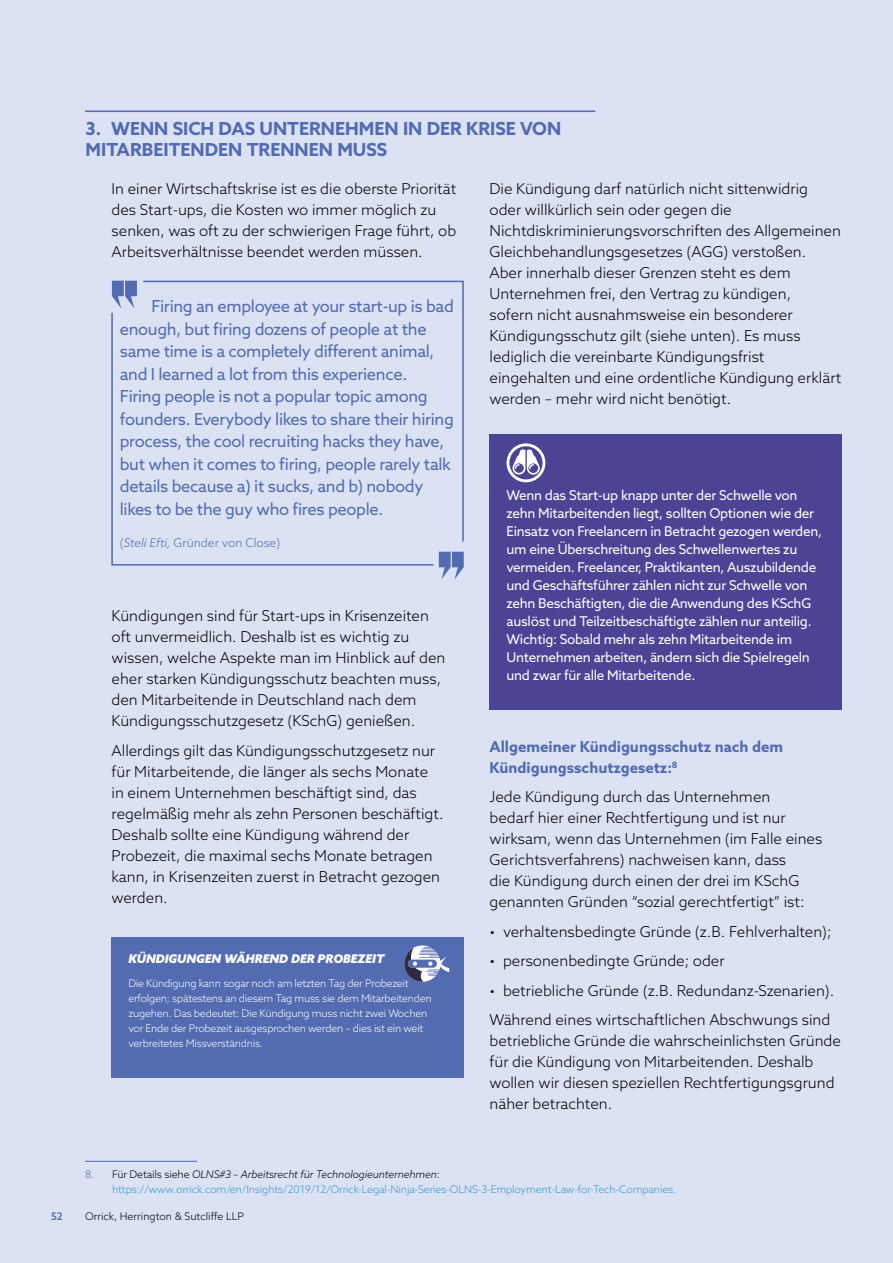
<style>
.page{position:relative;width:893px;height:1263px;background:#dbe2f4}
.page>*{position:absolute;margin:0;border:0;box-sizing:border-box;transform-origin:0 0}
.t1{font:700 18px/21px "Azo Sans";color:#526bb1}
.t2{font:16.5px/22.5px "Azo Sans";letter-spacing:-.02em;color:#526bb1}
.t3{font:300 15px/21px "Azo Sans";color:#000}
.t4{font:700 15px/21px "Azo Sans";color:#526bb1}
.t5{font:13.5px/18px "Azo Sans";letter-spacing:-.02em;color:#fff}
.t6{font:italic 900 12px "Azo Sans";color:#fff}
.t7{font:300 12px "Azo Sans";color:#526bb1}
.t8{font:300 10.5px/15px "Azo Sans";letter-spacing:-.02em;color:#fff}
.t9{font:300 10.5px/15px "Azo Sans";letter-spacing:-.01em;color:#3997d3}
.t10{font:300 10.5px "Azo Sans";color:#000}
.t11{font:500 10.5px "Azo Sans";color:#526bb1}
.s1{font-style:italic}
.s2{color:#526bb1}
.s3{color:#000}
.s4{font-style:italic;color:#000}
</style>
<div class="page">
<hr style="left:85px;top:111px;width:510px;height:1px;background:#526bb1">
<svg style="left:112px;top:281px;width:25px;height:27px"></svg>
<svg style="left:439px;top:552px;width:25px;height:27px"></svg>
<svg style="left:143px;top:280px;width:321px;height:262px"></svg>
<svg style="left:111px;top:311px;width:324px;height:255px"></svg>
<div style="left:111px;top:937px;width:353px;height:140px;background:#526bb1"></div>
<svg style="left:404px;top:945px;width:46px;height:37px"></svg>
<div style="left:489px;top:434px;width:353px;height:276px;background:#4b4495"></div>
<svg style="left:506px;top:443px;width:39px;height:39px"></svg>
<hr style="left:85px;top:1161px;width:112px;height:1px;background:#526bb1">
<p class="t1" style="left:86px;top:118px;width:477px">3. WENN SICH DAS UNTERNEHMEN IN DER KRISE VON<br>MITARBEITENDEN TRENNEN MUSS</p>
<p class="t3" style="left:112px;top:178px;width:346px">In einer Wirtschaftskrise ist es die oberste Priorität des Start-ups, die Kosten wo immer möglich zu senken, was oft zu der schwierigen Frage führt, ob Arbeitsverhältnisse beendet werden müssen.</p>
<p class="t2" style="left:120px;top:295px;width:336px;text-indent:31px">Firing an employee at your start-up is bad enough, but firing dozens of people at the same time is a completely different animal, and I learned a lot from this experience.<br>Firing people is not a popular topic among founders. Everybody likes to share their hiring process, the cool recruiting hacks they have, but when it comes to firing, people rarely talk details because a) it sucks, and b) nobody likes to be the guy who fires people.</p>
<p class="t7" style="left:120px;top:535px;width:162px">(<span class="s1">Steli Efti,</span> Gründer von Close)</p>
<p class="t3" style="left:112px;top:605px;width:335px">Kündigungen sind für Start-ups in Krisenzeiten oft unvermeidlich. Deshalb ist es wichtig zu wissen, welche Aspekte man im Hinblick auf den eher starken Kündigungsschutz beachten muss, den Mitarbeitende in Deutschland nach dem Kündigungsschutzgesetz (KSchG) genießen.</p>
<p class="t3" style="left:112px;top:740px;width:333px">Allerdings gilt das Kündigungsschutzgesetz nur für Mitarbeitende, die länger als sechs Monate in einem Unternehmen beschäftigt sind, das regelmäßig mehr als zehn Personen beschäftigt.<br>Deshalb sollte eine Kündigung während der Probezeit, die maximal sechs Monate betragen kann, in Krisenzeiten zuerst in Betracht gezogen werden.</p>
<p class="t6" style="left:128px;top:951px;width:257px">KÜNDIGUNGEN WÄHREND DER PROBEZEIT</p>
<p class="t8" style="left:128px;top:975px;width:305px">Die Kündigung kann sogar noch am letzten Tag der Probezeit erfolgen; spätestens an diesem Tag muss sie dem Mitarbeitenden zugehen. Das bedeutet: Die Kündigung muss nicht zwei Wochen vor Ende der Probezeit ausgesprochen werden – dies ist ein weit verbreitetes Missverständnis.</p>
<p class="t3" style="left:489px;top:178px;width:353px">Die Kündigung darf natürlich nicht sittenwidrig oder willkürlich sein oder gegen die Nichtdiskriminierungsvorschriften des Allgemeinen Gleichbehandlungsgesetzes (AGG) verstoßen.<br>Aber innerhalb dieser Grenzen steht es dem Unternehmen frei, den Vertrag zu kündigen,<br>sofern nicht ausnahmsweise ein besonderer Kündigungsschutz gilt (siehe unten). Es muss lediglich die vereinbarte Kündigungsfrist eingehalten und eine ordentliche Kündigung erklärt werden – mehr wird nicht benötigt.</p>
<p class="t5" style="left:506px;top:486px;width:317px">Wenn das Start-up knapp unter der Schwelle von zehn Mitarbeitenden liegt, sollten Optionen wie der Einsatz von Freelancern in Betracht gezogen werden, um eine Überschreitung des Schwellenwertes zu vermeiden. Freelancer, Praktikanten, Auszubildende und Geschäftsführer zählen nicht zur Schwelle von zehn Beschäftigten, die die Anwendung des KSchG auslöst und Teilzeitbeschäftigte zählen nur anteilig.<br>Wichtig: Sobald mehr als zehn Mitarbeitende im Unternehmen arbeiten, ändern sich die Spielregeln und zwar für alle Mitarbeitende.</p>
<p class="t4" style="left:489px;top:735px;width:295px">Allgemeiner Kündigungsschutz nach dem<br>Kündigungsschutzgesetz:<sup>8</sup></p>
<p class="t3" style="left:489px;top:786px;width:334px">Jede Kündigung durch das Unternehmen<br>bedarf hier einer Rechtfertigung und ist nur wirksam, wenn das Unternehmen (im Falle eines Gerichtsverfahrens) nachweisen kann, dass<br>die Kündigung durch einen der drei im KSchG genannten Gründen “sozial gerechtfertigt” ist:</p>
<p class="t3" style="left:489px;top:920px;width:344px">• verhaltensbedingte Gründe (z.B. Fehlverhalten);</p>
<p class="t3" style="left:489px;top:950px;width:237px">• personenbedingte Gründe; oder</p>
<p class="t3" style="left:489px;top:975px;width:346px;line-height:29.5px">• betriebliche Gründe (z.B. Redundanz-Szenarien).<br>Während eines wirtschaftlichen Abschwungs sind</p>
<p class="t3" style="left:489px;top:1030px;width:353px">betriebliche Gründe die wahrscheinlichsten Gründe für die Kündigung von Mitarbeitenden. Deshalb wollen wir diesen speziellen Rechtfertigungsgrund näher betrachten.</p>
<p class="t9" style="left:112px;top:1166px;width:566px;text-indent:-27px"><span class="s2">8.</span> <span class="s3">Für Details siehe</span> <span class="s4">OLNS#3 – Arbeitsrecht für Technologieunternehmen</span><span class="s3">: </span>https://www.orrick.com/en/Insights/2019/12/Orrick-Legal-Ninja-Series-OLNS-3-Employment-Law-for-Tech-Companies.</p>
<p class="t11" style="left:51px;top:1209px;width:13px">52</p>
<p class="t10" style="left:85px;top:1209px;width:160px">Orrick, Herrington &amp; Sutcliffe LLP</p>
</div>
